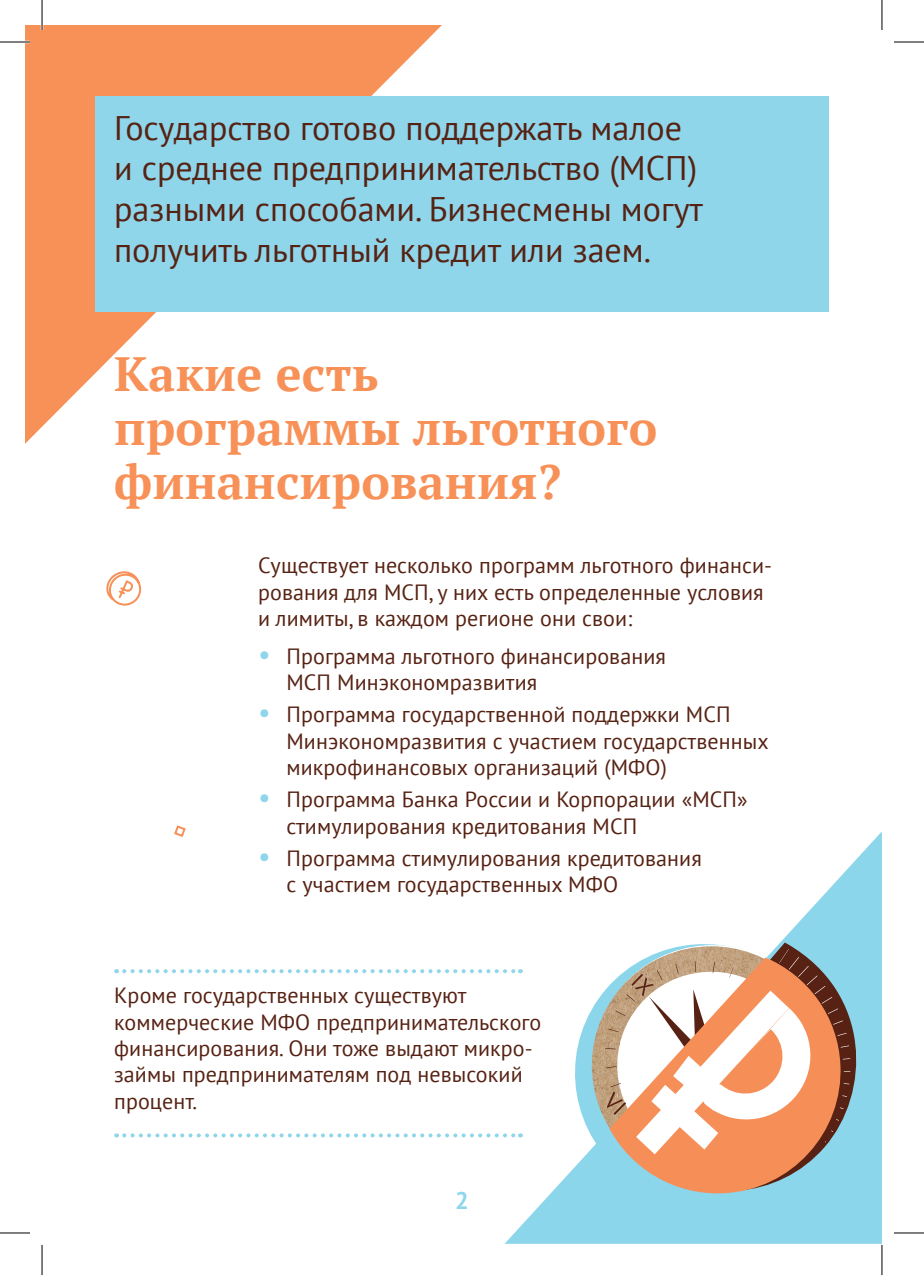
<style>
.page{position:relative;width:924px;height:1275px;background:#fff}
.page>*{position:absolute;margin:0;border:0;box-sizing:border-box;transform-origin:0 0}
.t1{font:700 48px/54px "PT Serif";letter-spacing:.005em;color:#f79158}
.t2{font:34px/40.8px "PT Sans";color:#562213}
.t3{font:700 24px "PT Sans";color:#8fd6eb}
.t4{font:22px/26.4px "PT Sans";letter-spacing:.005em;color:#562213}
.s1{font-size:28px;color:#8fd6eb}
</style>
<div class="page">
<svg style="left:25px;top:25px;width:417px;height:419px;fill:#f79158"></svg>
<div style="left:95px;top:96px;width:733px;height:215px;background:#8fd6eb"></div>
<svg style="left:106px;top:571px;width:36px;height:35px"></svg>
<svg style="left:124px;top:1133px;width:380px;height:4px"></svg>
<svg style="left:124px;top:969px;width:380px;height:4px"></svg>
<svg style="left:174px;top:825px;width:12px;height:12px"></svg>
<svg style="left:504px;top:832px;width:377px;height:411px"></svg>
<div style="left:621px;top:942px;width:251px;height:264px;background:#8cd6eb"></div>
<svg style="left:559px;top:929px;width:229px;height:241px"></svg>
<svg style="left:578px;top:931px;width:267px;height:266px"></svg>
<img style="left:589px;top:946px;width:243px;height:241px">
<svg style="left:605px;top:949px;width:247px;height:256px"></svg>
<hr style="left:0;top:41px;width:30px;height:2px;background:#fff">
<hr style="left:41px;top:0;width:2px;height:30px;background:#fff">
<hr style="left:0;top:42px;width:30px;height:1px;background:#000">
<hr style="left:893px;top:42px;width:30px;height:1px;background:#000">
<hr style="left:0;top:1232px;width:30px;height:1px;background:#000">
<hr style="left:893px;top:1232px;width:30px;height:1px;background:#000">
<hr style="left:42px;top:0;width:1px;height:30px;background:#000">
<hr style="left:42px;top:1245px;width:1px;height:30px;background:#000">
<hr style="left:881px;top:0;width:1px;height:30px;background:#000">
<hr style="left:881px;top:1245px;width:1px;height:30px;background:#000">
<h2 class="t2" style="left:114px;top:106px;width:590px">Государство готово поддержать малое и среднее предпринимательство (МСП) разными способами. Бизнесмены могут получить льготный кредит или заем.</h2>
<h1 class="t1" style="left:114px;top:346px;width:544px">Какие есть программы льготного финансирования?</h1>
<p class="t4" style="left:258px;top:552px;width:515px">Существует несколько программ льготного финанси&shy;рования для МСП, у них есть определенные условия и лимиты, в каждом регионе они свои:</p>
<p class="t4" style="left:286px;top:642px;width:381px;text-indent:-28px"><span class="s1">•</span> Программа льготного финансирования<br>МСП Минэкономразвития</p>
<p class="t4" style="left:286px;top:701px;width:483px;text-indent:-28px"><span class="s1">•</span> Программа государственной поддержки МСП<br>Минэкономразвития с участием государственных микрофинансовых организаций (МФО)</p>
<p class="t4" style="left:286px;top:785px;width:462px;text-indent:-28px"><span class="s1">•</span> Программа Банка России и Корпорации «МСП» стимулирования кредитования МСП</p>
<p class="t4" style="left:286px;top:844px;width:417px;text-indent:-28px"><span class="s1">•</span> Программа стимулирования кредитования с участием государственных МФО</p>
<p class="t4" style="left:114px;top:981px;width:428px">Кроме государственных существуют коммерческие МФО предпринимательского финансирования. Они тоже выдают микро&shy;займы предпринимателям под невысокий процент.</p>
<p class="t3" style="left:455px;top:1185px;width:15px">2</p>
</div>
